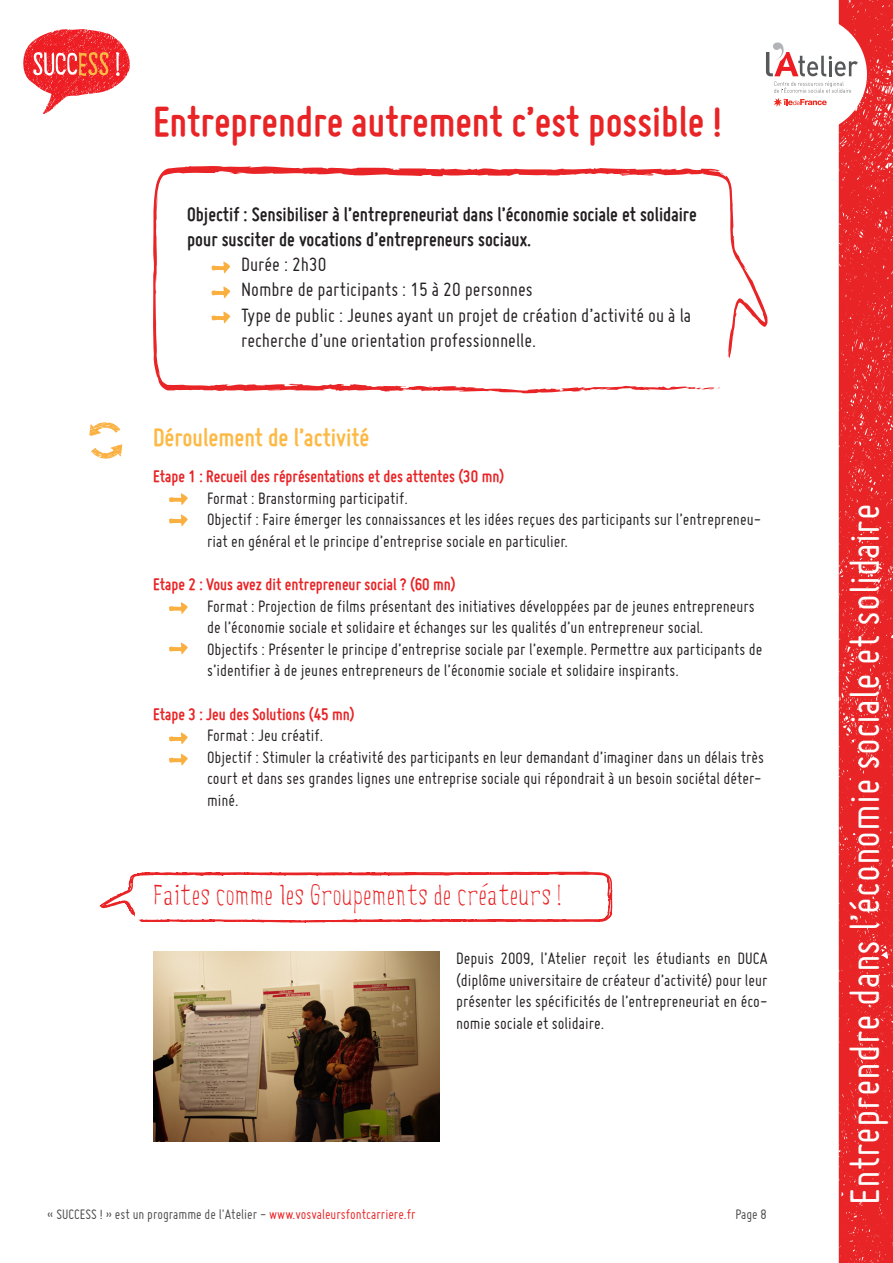
<style>
.page{position:relative;width:893px;height:1263px;background:#fff}
.page>*{position:absolute;margin:0;border:0;box-sizing:border-box;transform-origin:0 0}
.t1{font:45px "Miso";color:#fff}
.t2{font:700 45px "Miso";color:#e82426}
.t3{font:27px "Five Minutes";color:#e82426}
.t4{font:700 27px "Miso";color:#fdb945}
.t5{font:21px/25.2px "Miso";color:#231f20}
.t6{font:700 21px/25.2px "Miso";color:#231f20}
.t7{font:18px/21.6px "Miso";color:#231f20}
.t8{font:700 18px "Miso";color:#e82426}
.t9{font:15px "Miso";color:#4b4c4d}
.s1{color:#e82426}
</style>
<div class="page">
<svg style="left:839px;top:0;width:54px;height:1263px;background:#e82a2c"></svg>
<svg style="left:23px;top:29px;width:107px;height:85px"></svg>
<div style="left:749px;top:15px;width:118px;height:118px;background:#fff;border-radius:50%"></div>
<svg style="left:766px;top:41px;width:92px;height:66px"></svg>
<svg style="left:99px;top:871px;width:514px;height:52px"></svg>
<svg style="left:89px;top:422px;width:31px;height:14px"></svg>
<svg style="left:91px;top:444px;width:31px;height:15px"></svg>
<svg style="left:169px;top:493px;width:19px;height:12px"></svg>
<svg style="left:169px;top:514px;width:19px;height:12px"></svg>
<svg style="left:169px;top:602px;width:19px;height:12px"></svg>
<svg style="left:169px;top:643px;width:19px;height:11px"></svg>
<svg style="left:153px;top:166px;width:615px;height:228px"></svg>
<svg style="left:211px;top:262px;width:19px;height:11px"></svg>
<svg style="left:211px;top:286px;width:19px;height:12px"></svg>
<svg style="left:211px;top:312px;width:19px;height:11px"></svg>
<svg style="left:169px;top:732px;width:19px;height:12px"></svg>
<svg style="left:169px;top:754px;width:19px;height:11px"></svg>
<svg style="left:482px;top:883px;width:5px;height:4px"></svg>
<img style="left:153px;top:951px;width:286px;height:190px">
<p class="t2" style="left:153px;top:96px;width:570px">Entreprendre autrement c’est possible !</p>
<p class="t6" style="left:187px;top:201px;width:511px">Objectif : Sensibiliser à l’entrepreneuriat dans l’économie sociale et solidaire pour susciter de vocations d’entrepreneurs sociaux.</p>
<p class="t5" style="left:241px;top:252px;width:87px">Durée : 2h30</p>
<p class="t5" style="left:241px;top:277px;width:293px">Nombre de participants : 15 à 20 personnes</p>
<p class="t5" style="left:241px;top:302px;width:452px">Type de public : Jeunes ayant un projet de création d’activité ou à la recherche d’une orientation professionnelle.</p>
<p class="t4" style="left:153px;top:422px;width:218px">Déroulement de l’activité</p>
<p class="t8" style="left:153px;top:466px;width:353px">Etape 1 : Recueil des réprésentations et des attentes (30 mn)</p>
<p class="t7" style="left:207px;top:487px;width:202px">Format : Branstorming participatif.</p>
<p class="t7" style="left:207px;top:508px;width:556px">Objectif : Faire émerger les connaissances et les idées reçues des participants sur l’entrepreneu&shy;riat en général et le principe d’entreprise sociale en particulier.</p>
<p class="t8" style="left:153px;top:574px;width:304px">Etape 2 : Vous avez dit entrepreneur social ? (60 mn)</p>
<p class="t7" style="left:207px;top:595px;width:549px">Format : Projection de films présentant des initiatives développées par de jeunes entrepreneurs de l’économie sociale et solidaire et échanges sur les qualités d’un entrepreneur social.</p>
<p class="t7" style="left:207px;top:638px;width:557px">Objectifs : Présenter le principe d’entreprise sociale par l’exemple. Permettre aux participants de s’identifier à de jeunes entrepreneurs de l’économie sociale et solidaire inspirants.</p>
<p class="t8" style="left:153px;top:704px;width:203px">Etape 3 : Jeu des Solutions (45 mn)</p>
<p class="t7" style="left:207px;top:724px;width:118px">Format : Jeu créatif.</p>
<p class="t7" style="left:207px;top:746px;width:558px">Objectif : Stimuler la créativité des participants en leur demandant d’imaginer dans un délais très court et dans ses grandes lignes une entreprise sociale qui répondrait à un besoin sociétal déter&shy;miné.</p>
<p class="t3" style="left:153px;top:879px;width:410px">Faites comme les Groupements de createurs !</p>
<p class="t7" style="left:456px;top:947px;width:313px;text-align:justify">Depuis 2009, l’Atelier reçoit les étudiants en DUCA (diplôme universitaire de créateur d’activité) pour leur présenter les spécificités de l’entrepreneuriat en éco&shy;nomie sociale et solidaire.</p>
<p class="t9" style="left:47px;top:1206px;width:370px">« SUCCESS ! » est un programme de l'Atelier - <span class="s1">www.vosvaleursfontcarriere.fr</span></p>
<p class="t9" style="left:735px;top:1206px;width:33px">Page 8</p>
<h1 class="t1" style="left:840px;top:1204px;width:702px;rotate:-90deg">Entreprendre dans l’économie sociale et solidaire</h1>
</div>
